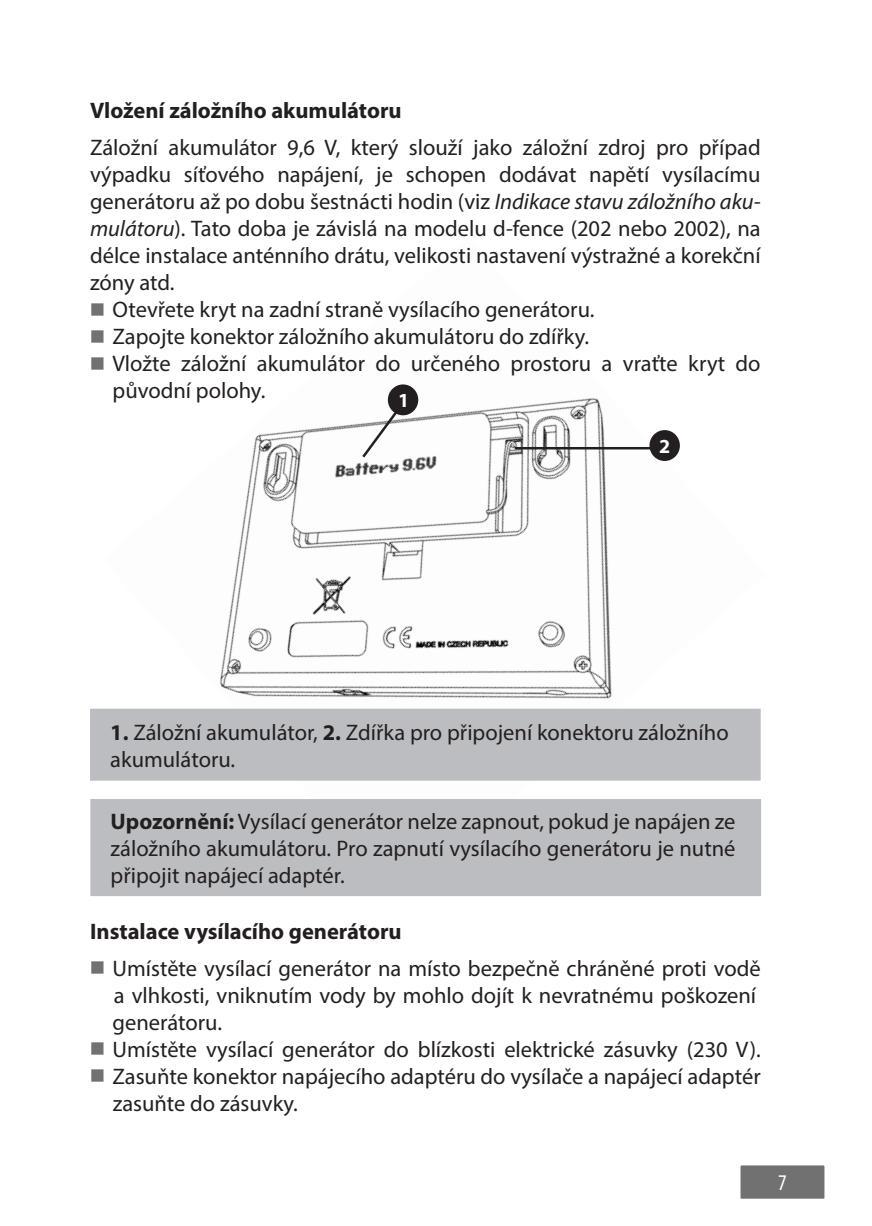
<style>
.page{position:relative;width:872px;height:1226px;background:#fff}
.page>*{position:absolute;margin:0;border:0;box-sizing:border-box;transform-origin:0 0}
.t1{font:22.5px/27px "Myriad Pro";color:#231f20}
.t2{font:700 22.5px "Myriad Pro";color:#231f20}
.t3{font:condensed 22.5px "Myriad Pro";color:#fff}
.Základní_text{font:700 20px "Myriad Pro";color:#fff}
.s1{font-style:italic}
.s2{font-family:"Kai Ti";font-size:15px;color:#727172}
.s3{font-weight:700}
</style>
<div class="page">
<div style="left:735px;top:1160px;width:94px;height:44px;background:#727172;border:5px solid #fff"></div>
<img style="left:103px;top:385px;width:658px;height:396px">
<div style="left:91px;top:710px;width:669px;height:70px;background:#bcbdc0"></div>
<div style="left:90px;top:709px;width:670px;height:72px;border:2px solid #bcbdc0"></div>
<svg style="left:360px;top:395px;width:50px;height:65px"></svg>
<div style="left:391px;top:388px;width:23px;height:24px;background:#231f20;border-radius:50%"></div>
<div style="left:388px;top:384px;width:30px;height:31px;border:8px solid #231f20;border-radius:50%"></div>
<div style="left:653px;top:434px;width:23px;height:23px;background:#231f20;border-radius:50%"></div>
<div style="left:649px;top:430px;width:31px;height:31px;border:8px solid #231f20;border-radius:50%"></div>
<hr style="left:514px;top:447px;width:141px;height:2px;background:#231f20">
<div style="left:91px;top:800px;width:669px;height:95px;background:#bcbdc0"></div>
<div style="left:90px;top:799px;width:671px;height:97px;border:2px solid #bcbdc0"></div>
<p class="t2" style="left:90px;top:96px;width:313px">Vložení záložního akumulátoru</p>
<p class="t1" style="left:90px;top:134px;width:672px">Záložní akumulátor 9,6 V, který slouží jako záložní zdroj pro případ výpadku síťového napájení, je schopen dodávat napětí vysílacímu</p>
<p class="t1" style="left:90px;top:188px;width:672px;text-align:justify">generátoru až po dobu šestnácti hodin (viz <span class="s1">Indikace stavu záložního aku&shy;mulátoru</span>). Tato doba je závislá na modelu d-fence (202 nebo 2002), na délce instalace anténního drátu, velikosti nastavení výstražné a korekční zóny atd.</p>
<p class="t1" style="left:90px;top:296px;width:506px"><span class="s2">■</span> Otevřete kryt na zadní straně vysílacího generátoru.</p>
<p class="t1" style="left:90px;top:323px;width:500px"><span class="s2">■</span> Zapojte konektor záložního akumulátoru do zdířky.</p>
<p class="t1" style="left:90px;top:350px;width:672px"><span class="s2">■</span> Vložte záložní akumulátor do určeného prostoru a vraťte kryt do</p>
<p class="t1" style="left:112px;top:377px;width:154px">původní polohy.</p>
<p class="Základní_text" style="left:398px;top:387px;width:13px">1</p>
<p class="Základní_text" style="left:659px;top:433px;width:13px">2</p>
<p class="t1" style="left:110px;top:718px;width:620px"><span class="s3">1.</span> Záložní akumulátor, <span class="s3">2.</span> Zdířka pro připojení konektoru záložního akumulátoru.</p>
<p class="t1" style="left:111px;top:807px;width:626px;text-align:justify"><span class="s3">Upozornění:</span> Vysílací generátor nelze zapnout, pokud je napájen ze záložního akumulátoru. Pro zapnutí vysílacího generátoru je nutné připojit napájecí adaptér.</p>
<p class="t2" style="left:90px;top:916px;width:313px">Instalace vysílacího generátoru</p>
<p class="t1" style="left:90px;top:954px;width:672px"><span class="s2">■</span> Umístěte vysílací generátor na místo bezpečně chráněné proti vodě</p>
<p class="t1" style="left:114px;top:981px;width:644px">a vlhkosti, vniknutím vody by mohlo dojít k nevratnému poškození</p>
<p class="t1" style="left:112px;top:1008px;width:111px">generátoru.</p>
<p class="t1" style="left:90px;top:1035px;width:672px"><span class="s2">■</span> Umístěte vysílací generátor do blízkosti elektrické zásuvky (230 V).</p>
<p class="t1" style="left:90px;top:1062px;width:672px"><span class="s2">■</span> Zasuňte konektor napájecího adaptéru do vysílače a napájecí adaptér</p>
<p class="t1" style="left:113px;top:1089px;width:187px">zasuňte do zásuvky.</p>
<p class="t3" style="left:778px;top:1169px;width:10px">7</p>
</div>
